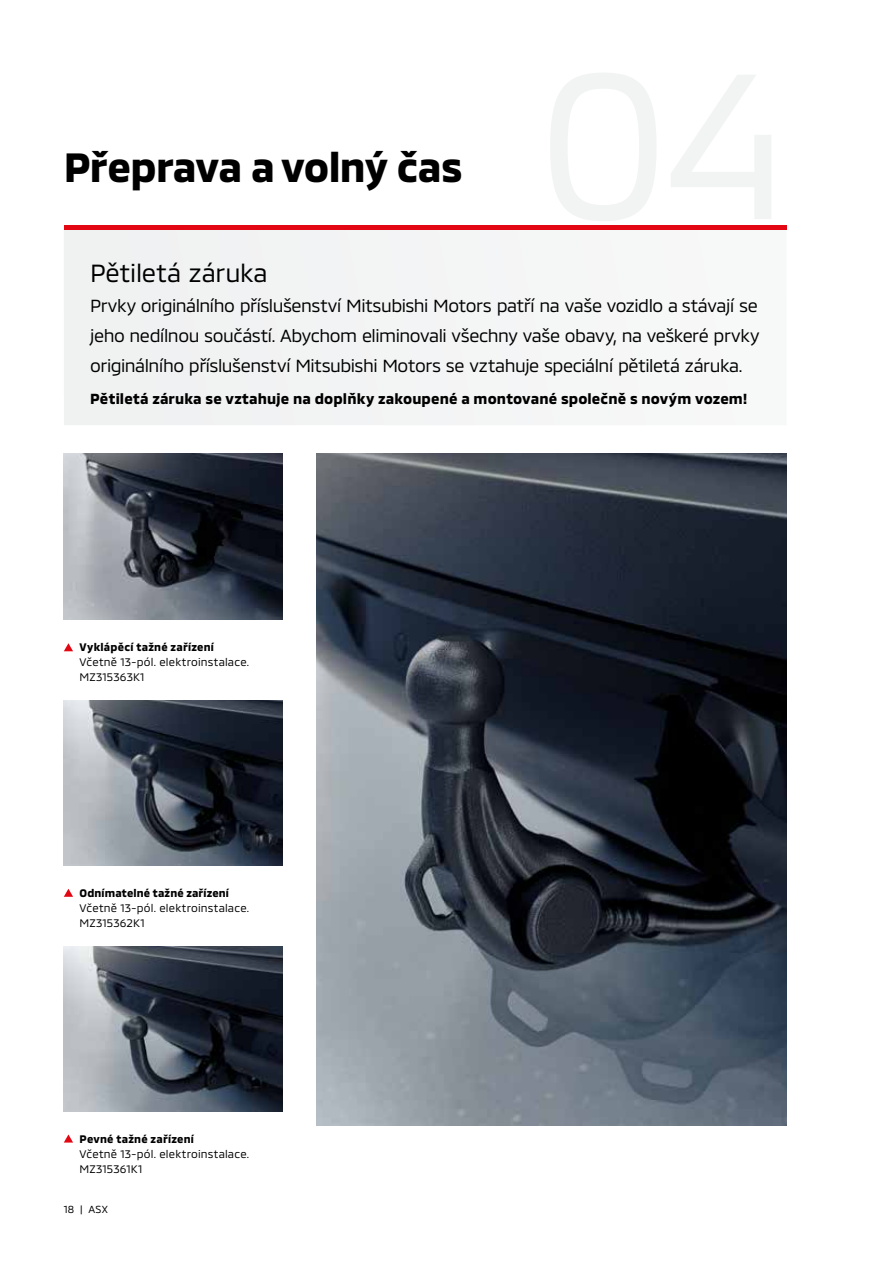
<style>
.page{position:relative;width:893px;height:1263px;background:#fff}
.page>*{position:absolute;margin:0;border:0;box-sizing:border-box;transform-origin:0 0}
.t1{font:700 42px "MMC";letter-spacing:-.015em;color:#000}
.t2{font:25.5px "MMC";letter-spacing:-.005em;color:#000}
.t3{font:18px/30px "MMC";letter-spacing:-.025em;color:#000;text-align:justify}
.t4{font:700 15px "MMC";letter-spacing:.01em;color:#000}
.t5{font:11.25px/15px "MMC";letter-spacing:.015em;color:#000}
.t6{font:700 11.25px "MMC";letter-spacing:.02em;color:#000}
.t7{font:10.5px "MMC";color:#000}
</style>
<div class="page">
<img style="left:64px;top:454px;width:218px;height:165px">
<img style="left:316px;top:454px;width:471px;height:672px">
<img style="left:64px;top:946px;width:218px;height:165px">
<img style="left:64px;top:700px;width:218px;height:166px">
<svg style="left:64px;top:643px;width:9px;height:8px"></svg>
<svg style="left:64px;top:1134px;width:9px;height:8px"></svg>
<svg style="left:64px;top:889px;width:9px;height:8px"></svg>
<div style="left:64px;top:228px;width:723px;height:197px;background:#f3f4f5"></div>
<hr style="left:64px;top:226px;width:723px;height:4px;background:#e30613">
<h1 class="t1" style="left:64px;top:134px;width:400px">Přeprava a volný čas</h1>
<h2 class="t2" style="left:90px;top:252px;width:179px">Pětiletá záruka</h2>
<p class="t3" style="left:90px;top:288px;width:671px">Prvky originálního příslušenství Mitsubishi Motors patří na vaše vozidlo a stávají se jeho nedílnou součástí. Abychom eliminovali všechny vaše obavy, na veškeré prvky originálního příslušenství Mitsubishi Motors se vztahuje speciální pětiletá záruka.</p>
<p class="t4" style="left:90px;top:387px;width:659px">Pětiletá záruka se vztahuje na doplňky zakoupené a montované společně s novým vozem!</p>
<p class="t6" style="left:80px;top:638px;width:136px">Vyklápěcí tažné zařízení</p>
<p class="t5" style="left:80px;top:653px;width:171px">Včetně 13-pól. elektroinstalace.<br>MZ315363K1</p>
<p class="t6" style="left:80px;top:884px;width:151px">Odnímatelné tažné zařízení</p>
<p class="t5" style="left:80px;top:899px;width:171px">Včetně 13-pól. elektroinstalace.<br>MZ315362K1</p>
<p class="t6" style="left:80px;top:1130px;width:116px">Pevné tažné zařízení</p>
<p class="t5" style="left:80px;top:1145px;width:171px">Včetně 13-pól. elektroinstalace.<br>MZ315361K1</p>
<p class="t7" style="left:64px;top:1200px;width:46px">18 | ASX</p>
</div>
